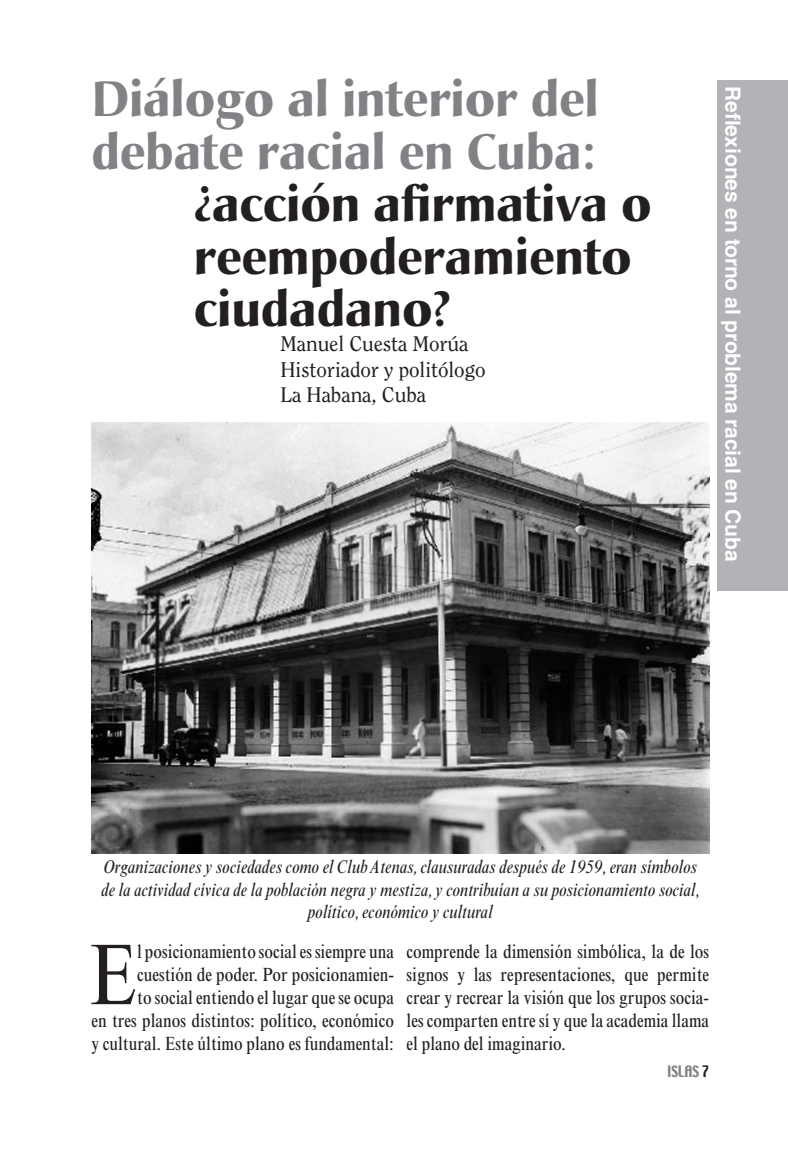
<style>
.page{position:relative;width:788px;height:1166px;background:#fff}
.page>*{position:absolute;margin:0;border:0;box-sizing:border-box;transform-origin:0 0}
.PárrafoCapitular{font:condensed 86.98px "Times New Roman";color:#231f20}
.Título{font:700 49px "Christiana";letter-spacing:-.005em;color:#231f20}
.Título-2{font:700 49px "Christiana";letter-spacing:-.005em;color:#808285}
.Autores{font:21px "Clearface";letter-spacing:-.005em;color:#231f20}
.PárrafoArtículos{font:700 21px "Helvetica LT Std";letter-spacing:-.005em;color:#fff}
.PárrafoCapitular-2{font:condensed 19.25px/23.1px "Times New Roman";color:#231f20;text-align:justify}
.PieDeFotos{font:italic condensed 18.72px/22.6px "Times New Roman";letter-spacing:-.005em;color:#231f20;text-align:center}
.t1{font:14px "Techno";letter-spacing:-.005em;color:#808285}
.s1{color:#231f20}
</style>
<div class="page">
<div style="left:717px;top:80px;width:71px;height:510px;background:#b2b3b7"></div>
<img style="left:91px;top:423px;width:618px;height:430px">
<p class="Título-2" style="left:91px;top:68px;width:509px">Diálogo al interior del</p>
<p class="Título-2" style="left:91px;top:120px;width:505px">debate racial en Cuba:</p>
<p class="Título" style="left:194px;top:173px;width:459px">¿acción afirmativa o</p>
<p class="Título" style="left:194px;top:225px;width:439px">reempoderamiento</p>
<p class="Título" style="left:194px;top:278px;width:258px">ciudadano?</p>
<p class="Autores" style="left:280px;top:331px;width:189px">Manuel Cuesta Morúa</p>
<p class="Autores" style="left:280px;top:357px;width:207px">Historiador y politólogo</p>
<p class="Autores" style="left:280px;top:382px;width:147px">La Habana, Cuba</p>
<p class="PárrafoArtículos" style="left:745px;top:86px;width:477px;rotate:90deg">Reflexiones en torno al problema racial en Cuba</p>
<p class="PieDeFotos" style="left:101px;top:855px;width:600px">Organizaciones y sociedades como el Club Atenas, clausuradas después de 1959, eran símbolos de la actividad cívica de la población negra y mestiza, y contribuían a su posicionamiento social, político, económico y cultural</p>
<p class="PárrafoCapitular-2" style="left:91px;top:940px;width:304px;text-align:right">l posicionamiento social es siempre una cuestión de poder. Por posicionamien-<br>to social entiendo el lugar que se ocupa<br>en tres planos distintos: político, económico y cultural. Este último plano es fundamental:</p>
<p class="PárrafoCapitular" style="left:90px;top:924px;width:49px">E</p>
<p class="PárrafoCapitular-2" style="left:406px;top:940px;width:304px">comprende la dimensión simbólica, la de los signos y las representaciones, que permite crear y recrear la visión que los grupos socia&shy;les comparten entre sí y que la academia llama el plano del imaginario.</p>
<p class="t1" style="left:667px;top:1061px;width:44px">ISLAS <span class="s1">7</span></p>
</div>
